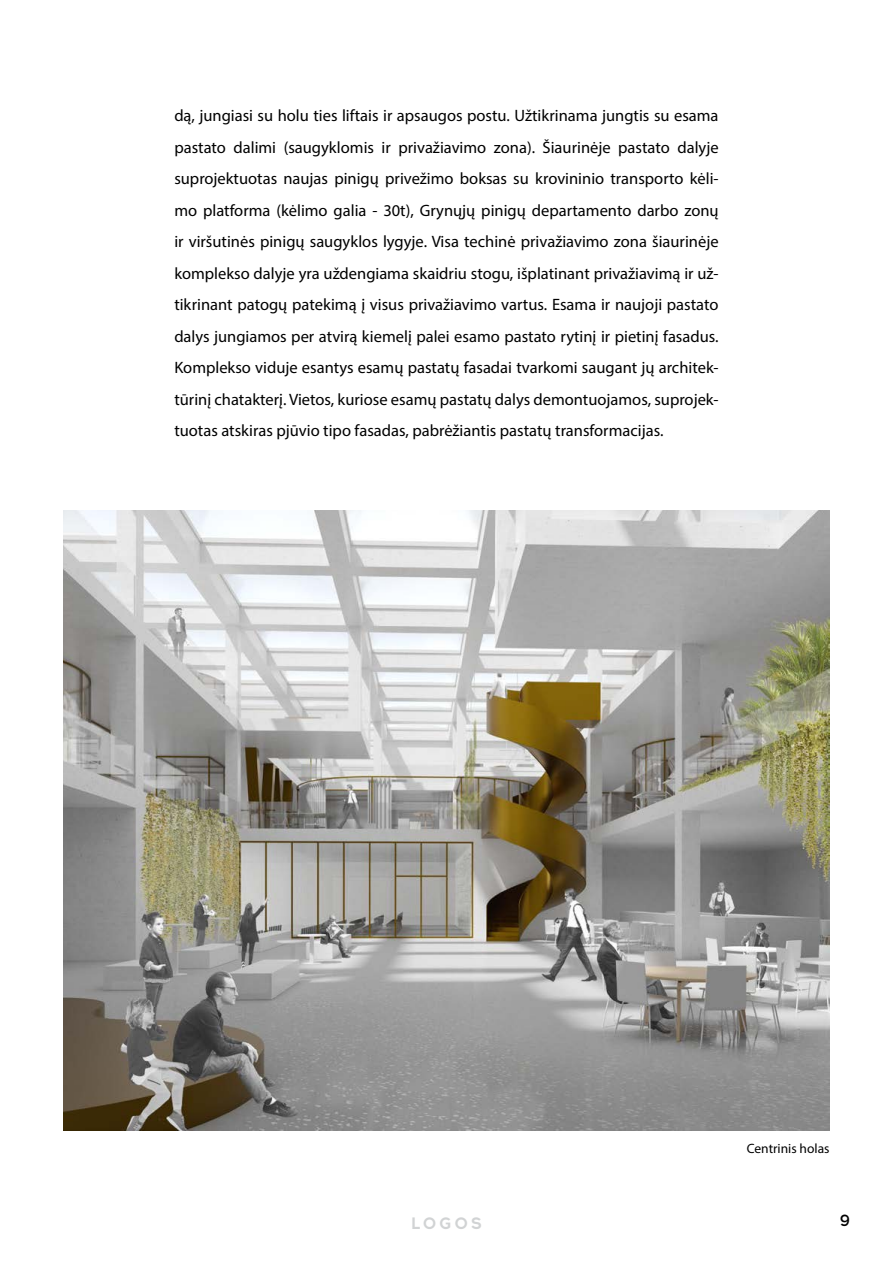
<style>
.page{position:relative;width:893px;height:1263px;background:#fff}
.page>*{position:absolute;margin:0;border:0;box-sizing:border-box;transform-origin:0 0}
.t1{font:16.5px/31.5px "Myriad Pro";color:#000;text-align:justify}
.t2{font:700 16.5px "Acrom";letter-spacing:.16em;color:#d1d3d4}
.t3{font:500 16.5px "Acrom";color:#000}
.t4{font:13.5px "Myriad Pro";color:#000}
</style>
<div class="page">
<img style="left:63px;top:510px;width:766px;height:620px">
<p class="t1" style="left:174px;top:100px;width:546px">dą, jungiasi su holu ties liftais ir apsaugos postu. Užtikrinama jungtis su esama pastato dalimi (saugyklomis ir privažiavimo zona). Šiaurinėje pastato dalyje suprojektuotas naujas pinigų privežimo boksas su krovininio transporto kėli&shy;mo platforma (kėlimo galia - 30t), Grynųjų pinigų departamento darbo zonų ir viršutinės pinigų saugyklos lygyje. Visa techinė privažiavimo zona šiaurinėje komplekso dalyje yra uždengiama skaidriu stogu, išplatinant privažiavimą ir už&shy;tikrinant patogų patekimą į visus privažiavimo vartus. Esama ir naujoji pastato dalys jungiamos per atvirą kiemelį palei esamo pastato rytinį ir pietinį fasadus.<br>Komplekso viduje esantys esamų pastatų fasadai tvarkomi saugant jų architek&shy;tūrinį chatakterį. Vietos, kuriose esamų pastatų dalys demontuojamos, suprojek&shy;tuotas atskiras pjūvio tipo fasadas, pabrėžiantis pastatų transformacijas.</p>
<p class="t2" style="left:411px;top:1212px;width:73px">LOGOS</p>
<p class="t4" style="left:747px;top:1140px;width:84px">Centrinis holas</p>
<p class="t3" style="left:840px;top:1209px;width:12px">9</p>
</div>
